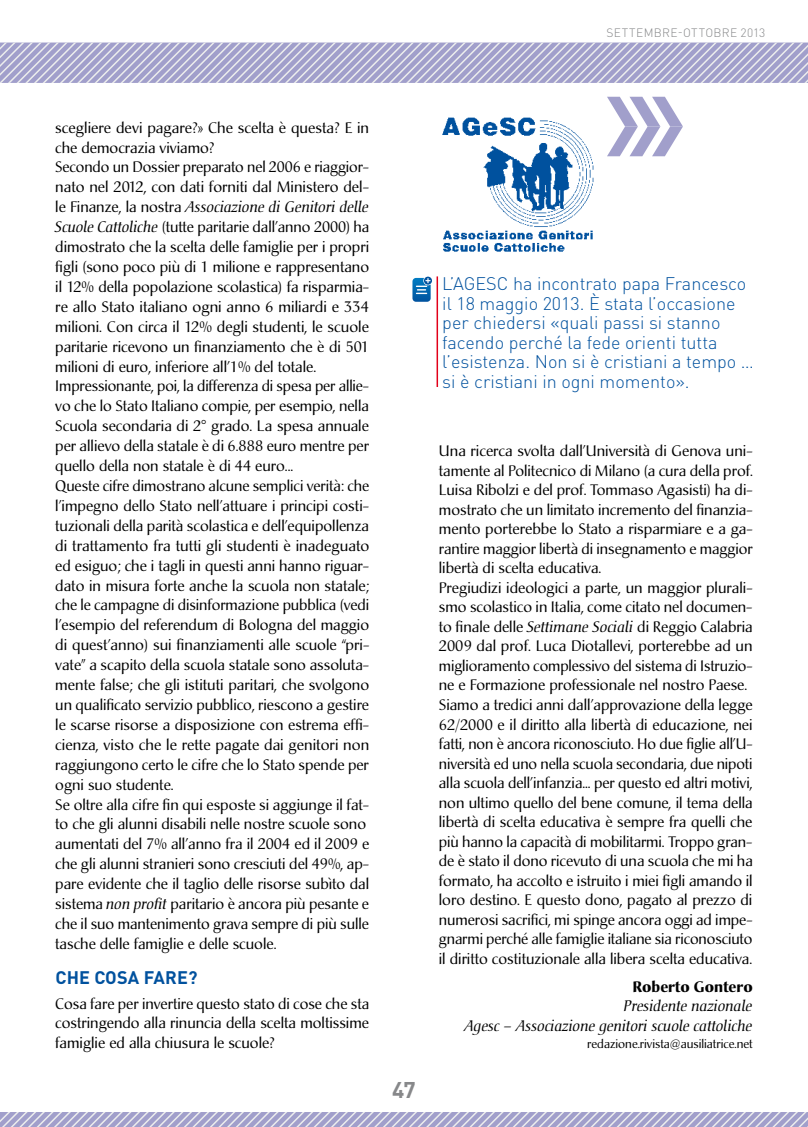
<style>
.page{position:relative;width:808px;height:1127px;background:#fff}
.page>*{position:absolute;margin:0;border:0;box-sizing:border-box;transform-origin:0 0}
.t1{font:700 22.5px "DIN Pro";color:#87888a}
.t2{font:300 18px/19.5px "DIN Pro";color:#00519e}
.t3{font:700 18px "DIN Pro";letter-spacing:.01em;color:#00519e}
.t4{font:15px/20px "Christiana";color:#000}
.t5{font:italic 15px/19.5px "Christiana";color:#000;text-align:right}
.t6{font:700 15px "Christiana";color:#000}
.t7{font:12px "Christiana";color:#000}
.t8{font:300 12px "DIN Pro";letter-spacing:.03em;color:#87888a}
.s1{font-style:italic}
</style>
<div class="page">
<svg style="left:0;top:1112px;width:808px;height:15px;background:#b2b1d3"></svg>
<svg style="left:0;top:43px;width:808px;height:40px;background:#b3b1d3"></svg>
<svg style="left:607px;top:97px;width:76px;height:59px"></svg>
<hr style="left:436px;top:276px;width:2px;height:111px;background:#e2001a">
<svg style="left:412px;top:277px;width:20px;height:25px"></svg>
<img style="left:442px;top:117px;width:152px;height:135px">
<p class="t8" style="left:606px;top:25px;width:160px">settembre-ottobre 2013</p>
<p class="t4" style="left:55px;top:118px;width:316px">scegliere devi pagare?» Che scelta è questa? E in che democrazia viviamo?<br>Secondo un Dossier preparato nel 2006 e riaggior&shy;nato nel 2012, con dati forniti dal Ministero del&shy;le Finanze, la nostra <span class="s1">Associazione di Genitori delle Scuole Cattoliche</span> (tutte paritarie dall’anno 2000) ha dimostrato che la scelta delle famiglie per i propri figli (sono poco più di 1 milione e rappresentano il 12% della popolazione scolastica) fa risparmia&shy;re allo Stato italiano ogni anno 6 miliardi e 334 milioni. Con circa il 12% degli studenti, le scuole paritarie ricevono un finanziamento che è di 501 milioni di euro, inferiore all’1% del totale.<br>Impressionante, poi, la differenza di spesa per allie&shy;vo che lo Stato Italiano compie, per esempio, nella Scuola secondaria di 2° grado. La spesa annuale per allievo della statale è di 6.888 euro mentre per quello della non statale è di 44 euro...<br>Queste cifre dimostrano alcune semplici verità: che l’impegno dello Stato nell’attuare i principi costi&shy;tuzionali della parità scolastica e dell’equipollenza di trattamento fra tutti gli studenti è inadeguato ed esiguo; che i tagli in questi anni hanno riguar&shy;dato in misura forte anche la scuola non statale; che le campagne di disinformazione pubblica (vedi l’esempio del referendum di Bologna del maggio di quest’anno) sui finanziamenti alle scuole “pri&shy;vate” a scapito della scuola statale sono assoluta&shy;mente false; che gli istituti paritari, che svolgono un qualificato servizio pubblico, riescono a gestire le scarse risorse a disposizione con estrema effi&shy;cienza, visto che le rette pagate dai genitori non raggiungono certo le cifre che lo Stato spende per ogni suo studente.<br>Se oltre alla cifre fin qui esposte si aggiunge il fat&shy;to che gli alunni disabili nelle nostre scuole sono aumentati del 7% all’anno fra il 2004 ed il 2009 e che gli alunni stranieri sono cresciuti del 49%, ap&shy;pare evidente che il taglio delle risorse subìto dal sistema <span class="s1">non profit</span> paritario è ancora più pesante e che il suo mantenimento grava sempre di più sulle tasche delle famiglie e delle scuole.</p>
<p class="t3" style="left:55px;top:965px;width:144px">CHE COSA FARE?</p>
<p class="t4" style="left:55px;top:993px;width:315px;text-align:justify">Cosa fare per invertire questo stato di cose che sta costringendo alla rinuncia della scelta moltissime famiglie ed alla chiusura le scuole?</p>
<h1 class="t1" style="left:392px;top:1075px;width:25px">47</h1>
<p class="t2" style="left:442px;top:273px;width:313px;text-indent:55px">C ha incontrato papa Francesco il 18 maggio 2013. È stata l’occasione per chiedersi «quali passi si stanno facendo perché la fede orienti tutta l’esistenza. N on si è cristiani a tempo … si è cristiani in ogni momento».</p>
<p class="t2" style="left:442px;top:273px;width:33px">L’AGES</p>
<p class="t4" style="left:439px;top:442px;width:316px;line-height:19.5px">Una ricerca svolta dall’Università di Genova uni&shy;tamente al Politecnico di Milano (a cura della prof.<br>Luisa Ribolzi e del prof. Tommaso Agasisti) ha di&shy;mostrato che un limitato incremento del finanzia&shy;mento porterebbe lo Stato a risparmiare e a ga&shy;rantire maggior libertà di insegnamento e maggior libertà di scelta educativa.<br>Pregiudizi ideologici a parte, un maggior plurali&shy;smo scolastico in Italia, come citato nel documen&shy;to finale delle <span class="s1">Settimane Sociali</span> di Reggio Calabria 2009 dal prof. Luca Diotallevi, porterebbe ad un miglioramento complessivo del sistema di Istruzio&shy;ne e Formazione professionale nel nostro Paese.<br>Siamo a tredici anni dall’approvazione della legge 62/2000 e il diritto alla libertà di educazione, nei fatti, non è ancora riconosciuto. Ho due figlie all’U&shy;niversità ed uno nella scuola secondaria, due nipoti alla scuola dell’infanzia... per questo ed altri motivi, non ultimo quello del bene comune, il tema della libertà di scelta educativa è sempre fra quelli che più hanno la capacità di mobilitarmi. Troppo gran&shy;de è stato il dono ricevuto di una scuola che mi ha formato, ha accolto e istruito i miei figli amando il loro destino. E questo dono, pagato al prezzo di numerosi sacrifici, mi spinge ancora oggi ad impe&shy;gnarmi perché alle famiglie italiane sia riconosciuto il diritto costituzionale alla libera scelta educativa.</p>
<p class="t6" style="left:632px;top:977px;width:122px">Roberto Gontero</p>
<p class="t5" style="left:465px;top:996px;width:289px">Presidente nazionale<br>Agesc – Associazione genitori scuole cattoliche</p>
<p class="t7" style="left:587px;top:1036px;width:167px">redazione.rivista@ausiliatrice.net</p>
</div>
